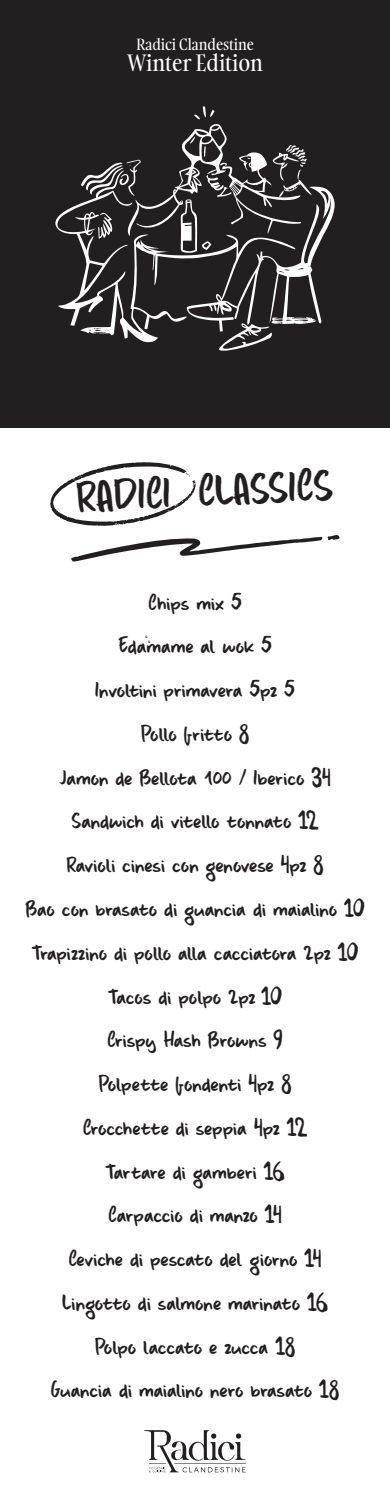
<style>
.page{position:relative;width:390px;height:1511px;background:#fff}
.page>*{position:absolute;margin:0;border:0;box-sizing:border-box;transform-origin:0 0}
.t1{font:45.5px "DK Carrot Juice";color:#231f20}
.t2{font:22.94px/43.8px "DK Carrot Juice";color:#231f20;text-align:center}
.t3{font:22.31px "Gambarino";color:#fff}
.t4{font:15.25px "Gambarino";color:#fff}
.t5{font:5.88px "DK Carrot Juice";color:#231f20}
.s1{font-family:"Daft Brush Text"}
</style>
<div class="page">
<div style="left:0;top:0;width:390px;height:428px;background:#231f20"></div>
<svg style="left:55px;top:186px;width:280px;height:156px"></svg>
<svg style="left:218px;top:323px;width:55px;height:28px"></svg>
<svg style="left:81px;top:106px;width:231px;height:147px"></svg>
<svg style="left:144px;top:1430px;width:102px;height:42px"></svg>
<svg style="left:71px;top:535px;width:269px;height:27px"></svg>
<svg style="left:50px;top:462px;width:146px;height:64px"></svg>
<p class="t4" style="left:136px;top:34px;width:119px">Radici Clandestine</p>
<p class="t3" style="left:127px;top:47px;width:137px">Winter Edition</p>
<h1 class="t1" style="left:75px;top:472px;width:258px;rotate:-3deg">RADICI CLASSICS</h1>
<p class="t2" style="left:25px;top:582px;width:341px">Chips mix <span class="s1">5<br></span>Edamame al wok <span class="s1">5<br></span>Involtini primavera <span class="s1">5</span>pz <span class="s1">5<br></span>Pollo fritto <span class="s1">8<br></span>Jamon de Bellota 100 / Iberico <span class="s1">34<br></span>Sandwich di vitello tonnato <span class="s1">12<br></span>Ravioli cinesi con genovese <span class="s1">4</span>pz <span class="s1">8<br></span>Bao con brasato di guancia di maialino <span class="s1">10<br></span>Trapizzino di pollo alla cacciatora 2pz <span class="s1">10<br></span>Tacos di polpo 2pz <span class="s1">10<br></span>Crispy Hash Browns <span class="s1">9<br></span>Polpette fondenti <span class="s1">4</span>pz <span class="s1">8<br></span>Crocchette di seppia <span class="s1">4</span>pz <span class="s1">12<br></span>Tartare di gamberi <span class="s1">16<br></span>Carpaccio di manzo <span class="s1">14<br></span>Ceviche di pescato del giorno <span class="s1">14<br></span>Lingotto di salmone marinato <span class="s1">16<br></span>Polpo laccato e zucca <span class="s1">18<br></span>Guancia di maialino nero brasato <span class="s1">18</span></p>
<p class="t5" style="left:145px;top:633px;width:4px">o</p>
<p class="t5" style="left:148px;top:637px;width:4px">o</p>
</div>
